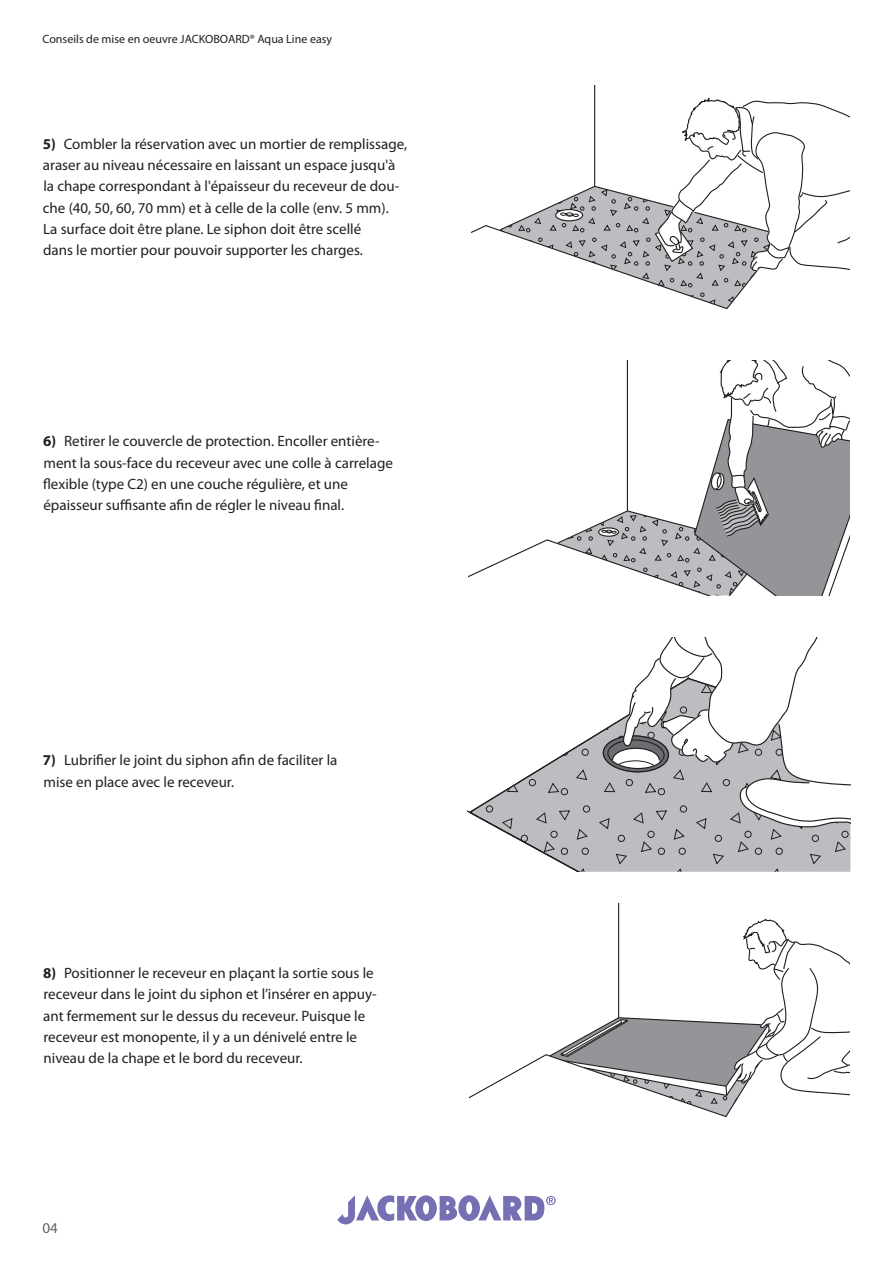
<style>
.page{position:relative;width:893px;height:1263px;background:#fff}
.page>*{position:absolute;margin:0;border:0;box-sizing:border-box;transform-origin:0 0}
.t1{font:15px/21.3px "Myriad Pro";color:#231f20}
.t2{font:15px "Myriad Pro";color:#636366}
.t3{font:12px "Myriad Pro";color:#231f20}
.s1{font-weight:700}
</style>
<div class="page">
<svg style="left:337px;top:1195px;width:219px;height:29px"></svg>
<hr style="left:594px;top:86px;width:1px;height:100px;background:#231f20">
<svg style="left:471px;top:93px;width:379px;height:217px"></svg>
<svg style="left:468px;top:361px;width:382px;height:234px"></svg>
<svg style="left:468px;top:637px;width:382px;height:235px"></svg>
<svg style="left:470px;top:904px;width:380px;height:214px"></svg>
<p class="t3" style="left:43px;top:32px;width:291px">Conseils de mise en oeuvre JACKOBOARD® Aqua Line easy</p>
<p class="t1" style="left:43px;top:133px;width:366px"><span class="s1">5)</span> Combler la réservation avec un mortier de remplissage, araser au niveau nécessaire en laissant un espace jusqu'à la chape correspondant à l'épaisseur du receveur de dou&shy;che (40, 50, 60, 70 mm) et à celle de la colle (env. 5 mm).<br>La surface doit être plane. Le siphon doit être scellé<br>dans le mortier pour pouvoir supporter les charges.</p>
<p class="t1" style="left:43px;top:431px;width:351px"><span class="s1">6)</span> Retirer le couvercle de protection. Encoller entière&shy;ment la sous-face du receveur avec une colle à carrelage flexible (type C2) en une couche régulière, et une épaisseur suffisante afin de régler le niveau final.</p>
<p class="t1" style="left:43px;top:750px;width:296px"><span class="s1">7)</span> Lubrifier le joint du siphon afin de faciliter la mise en place avec le receveur.</p>
<p class="t1" style="left:43px;top:963px;width:335px"><span class="s1">8)</span> Positionner le receveur en plaçant la sortie sous le receveur dans le joint du siphon et l’insérer en appuy&shy;ant fermement sur le dessus du receveur. Puisque le receveur est monopente, il y a un dénivelé entre le niveau de la chape et le bord du receveur.</p>
<p class="t2" style="left:43px;top:1220px;width:17px">04</p>
</div>
